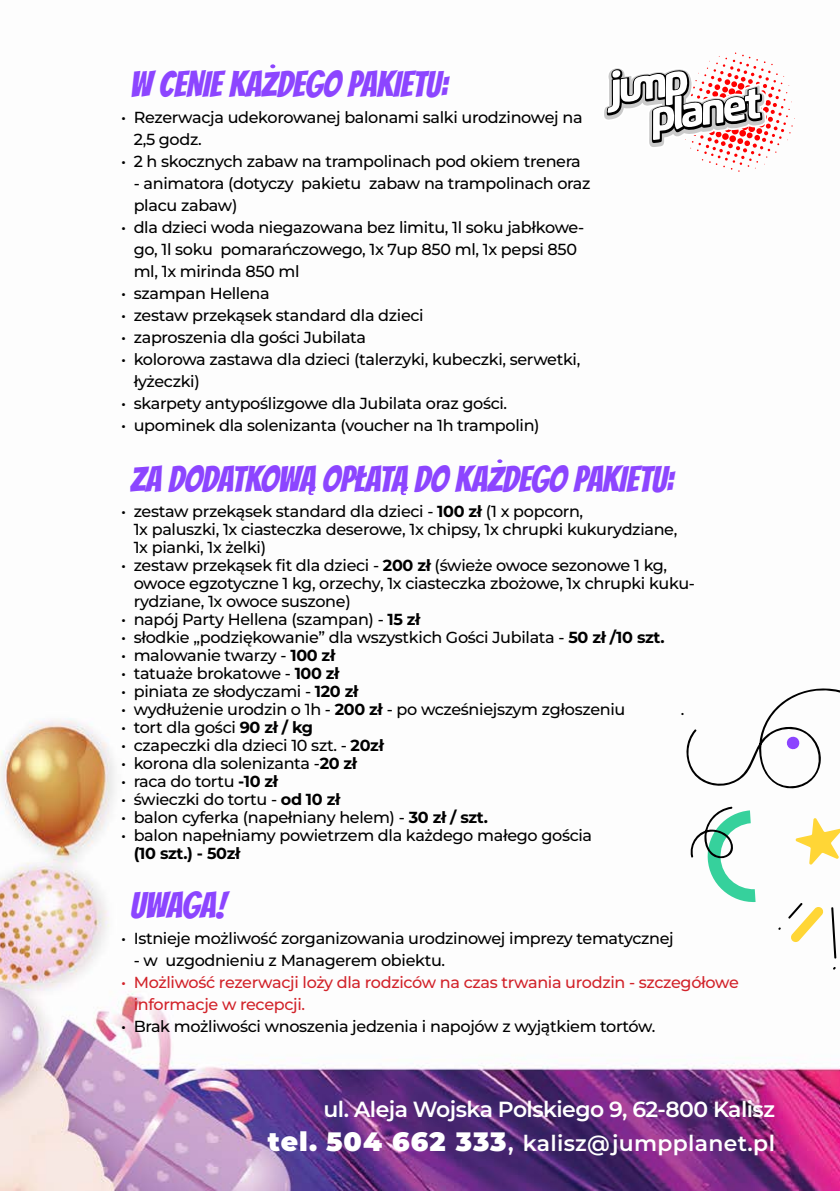
<style>
.page{position:relative;width:840px;height:1191px;background:#fff}
.page>*{position:absolute;margin:0;border:0;box-sizing:border-box;transform-origin:0 0}
.t1{font:36px "Bangers";color:#8c45ff}
.t2{font:600 21.8px/33.4px "Montserrat";letter-spacing:-.025em;color:#fff;text-align:right}
.t3{font:500 16px/22px "Montserrat";letter-spacing:-.02em;color:#000}
.t4{font:500 16px/22px "Montserrat";letter-spacing:-.02em;color:#d2232a}
.t5{font:700 16px "Montserrat";letter-spacing:-.02em;color:#000}
.s1{font-weight:700}
.s2{font-weight:900;font-size:26.6px}
.s3{font-size:25px}
</style>
<div class="page">
<img style="left:0;top:65px;width:839px;height:1126px">
<svg style="left:794px;top:817px;width:45px;height:48px"></svg>
<svg style="left:787px;top:902px;width:36px;height:40px"></svg>
<svg style="left:830px;top:906px;width:5px;height:53px"></svg>
<svg style="left:683px;top:680px;width:156px;height:111px"></svg>
<svg style="left:687px;top:806px;width:68px;height:97px"></svg>
<svg style="left:601px;top:52px;width:193px;height:120px"></svg>
<svg style="left:270px;top:64px;width:5px;height:4px"></svg>
<svg style="left:497px;top:459px;width:5px;height:4px"></svg>
<svg style="left:307px;top:486px;width:8px;height:9px"></svg>
<svg style="left:400px;top:486px;width:8px;height:9px"></svg>
<h1 class="t1" style="left:130px;top:57px;width:319px">W CENIE KAZDEGO PAKIETU:</h1>
<p class="t3" style="left:134px;top:106px;width:450px;text-indent:-13px">• Rezerwacja udekorowanej balonami salki urodzinowej na<br>2,5 godz.</p>
<p class="t3" style="left:121px;top:150px;width:461px">• 2 h skocznych zabaw na trampolinach pod okiem trenera</p>
<p class="t3" style="left:134px;top:172px;width:458px">- animatora (dotyczy pakietu zabaw na trampolinach oraz placu zabaw)</p>
<p class="t3" style="left:134px;top:216px;width:452px;text-indent:-13px">• dla dzieci woda niegazowana bez limitu, 1l soku jabłkowe&shy;go, 1l soku pomarańczowego, 1x 7up 850 ml, 1x pepsi 850 ml, 1x mirinda 850 ml</p>
<p class="t3" style="left:121px;top:282px;width:150px">• szampan Hellena</p>
<p class="t3" style="left:121px;top:304px;width:304px">• zestaw przekąsek standard dla dzieci</p>
<p class="t3" style="left:121px;top:326px;width:246px">• zaproszenia dla gości Jubilata</p>
<p class="t3" style="left:134px;top:348px;width:448px;text-indent:-13px">• kolorowa zastawa dla dzieci (talerzyki, kubeczki, serwetki, łyżeczki)</p>
<p class="t3" style="left:121px;top:392px;width:387px">• skarpety antypoślizgowe dla Jubilata oraz gości.</p>
<p class="t3" style="left:121px;top:414px;width:420px">• upominek dla solenizanta (voucher na 1h trampolin)</p>
<h1 class="t1" style="left:130px;top:452px;width:544px">ZA DODATKOWA OPŁATA DO KAZDEGO PAKIETU:</h1>
<p class="t3" style="left:134px;top:501px;width:545px;line-height:18px;text-indent:-13px">• zestaw przekąsek standard dla dzieci - <span class="s1">100 zł</span> (1 x popcorn,<br>1x paluszki, 1x ciasteczka deserowe, 1x chipsy, 1x chrupki kukurydziane,<br>1x pianki, 1x żelki)</p>
<p class="t3" style="left:134px;top:555px;width:562px;line-height:18px;text-indent:-13px">• zestaw przekąsek fit dla dzieci - <span class="s1">200 zł</span> (świeże owoce sezonowe 1 kg, owoce egzotyczne 1 kg, orzechy, 1x ciasteczka zbożowe, 1x chrupki kuku&shy;rydziane, 1x owoce suszone)</p>
<p class="t3" style="left:121px;top:607px;width:301px">• napój Party Hellena (szampan) - <span class="s1">15 zł</span></p>
<p class="t3" style="left:121px;top:625px;width:544px">• słodkie „podziękowanie” dla wszystkich Gości Jubilata - <span class="s1">50 zł /10 szt.</span></p>
<p class="t3" style="left:121px;top:643px;width:216px">• malowanie twarzy - <span class="s1">100 zł</span></p>
<p class="t3" style="left:121px;top:661px;width:220px">• tatuaże brokatowe - <span class="s1">100 zł</span></p>
<p class="t3" style="left:121px;top:679px;width:239px">• piniata ze słodyczami - <span class="s1">120 zł</span></p>
<p class="t3" style="left:121px;top:697px;width:505px">• wydłużenie urodzin o 1h - <span class="s1">200 zł</span> - po wcześniejszym zgłoszeniu</p>
<p class="t3" style="left:680px;top:697px;width:5px">.</p>
<p class="t3" style="left:121px;top:715px;width:193px">• tort dla gości <span class="s1">90 zł / kg</span></p>
<p class="t3" style="left:121px;top:733px;width:264px">• czapeczki dla dzieci 10 szt. - <span class="s1">20zł</span></p>
<p class="t3" style="left:121px;top:751px;width:237px">• korona dla solenizanta -<span class="s1">20 zł</span></p>
<p class="t3" style="left:121px;top:769px;width:158px">• raca do tortu <span class="s1">-10 zł</span></p>
<p class="t3" style="left:121px;top:787px;width:221px">• świeczki do tortu - <span class="s1">od 10 zł</span></p>
<p class="t3" style="left:121px;top:805px;width:368px">• balon cyferka (napełniany helem) - <span class="s1">30 zł / szt.</span></p>
<p class="t3" style="left:121px;top:823px;width:472px">• balon napełniamy powietrzem dla każdego małego gościa</p>
<p class="t5" style="left:134px;top:842px;width:108px">(10 szt.) - 50zł</p>
<h1 class="t1" style="left:130px;top:878px;width:97px">UWAGA!</h1>
<p class="t3" style="left:121px;top:927px;width:554px">• Istnieje możliwość zorganizowania urodzinowej imprezy tematycznej</p>
<p class="t3" style="left:134px;top:949px;width:313px">- w uzgodnieniu z Managerem obiektu.</p>
<p class="t4" style="left:134px;top:971px;width:606px;text-indent:-13px">• Możliwość rezerwacji loży dla rodziców na czas trwania urodzin - szczegółowe informacje w recepcji.</p>
<p class="t3" style="left:121px;top:1015px;width:535px">• Brak możliwości wnoszenia jedzenia i napojów z wyjątkiem tortów.</p>
<h2 class="t2" style="left:268px;top:1092px;width:508px">ul. Aleja Wojska Polskiego 9, 62-800 Kalisz<br><span class="s2">tel. 504 662 333</span><span class="s3">,</span> kalisz@jumpplanet.pl</h2>
</div>
